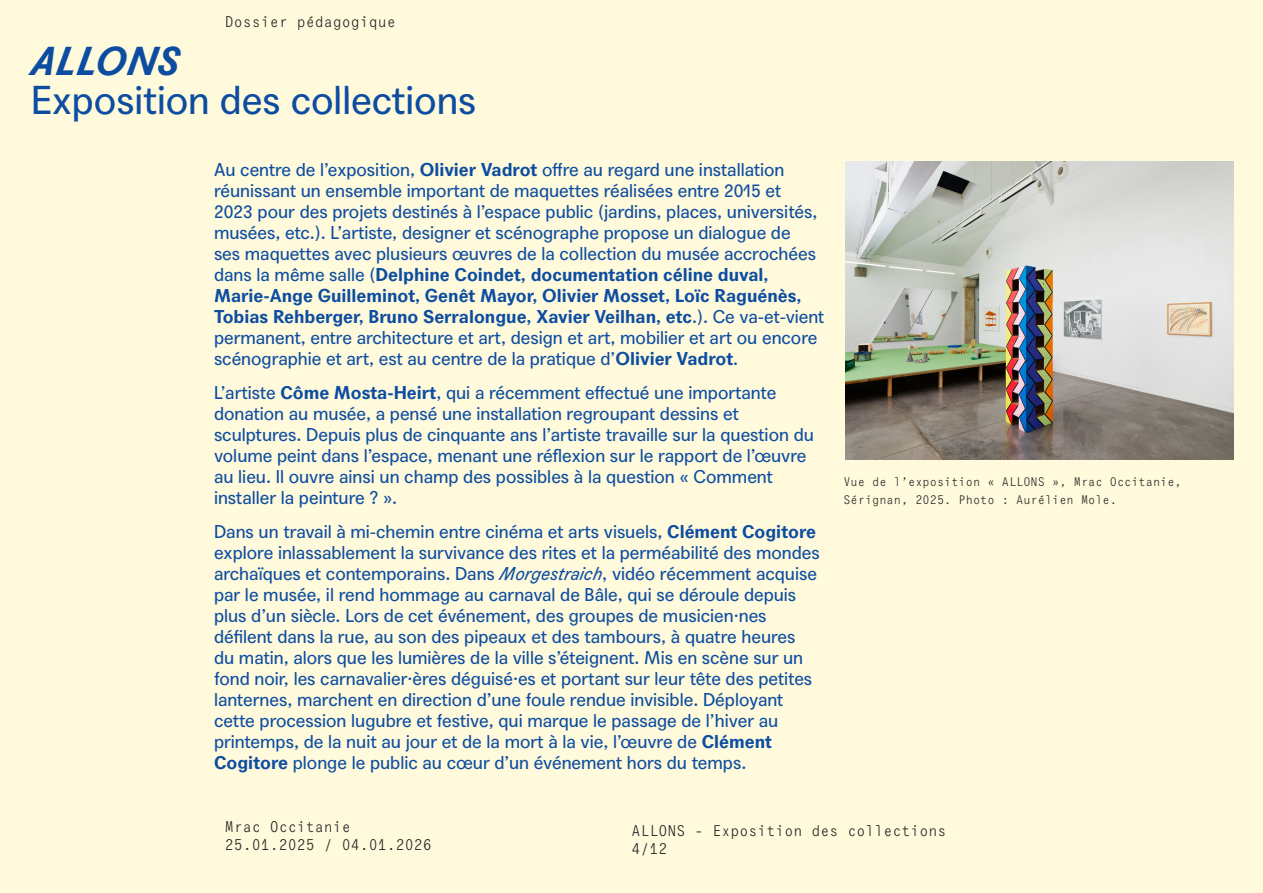
<style>
.page{position:relative;width:1263px;height:893px;background:#fffadc}
.page>*{position:absolute;margin:0;border:0;box-sizing:border-box;transform-origin:0 0}
.Titre{font:39px/39px "Agipo";color:#0d4da1}
.Introduction__Texte_1er_paragraphe{font:18px/21px "Agipo";color:#0d4da1}
.t1{font:15px/18px "Agipo Mono";color:#231f20}
.Paratexte__Légendes{font:12px/18px "Agipo Mono";color:#231f20}
.s1{font-weight:700;font-style:italic}
.s2{font-weight:700}
.s3{font-style:italic}
</style>
<div class="page">
<img style="left:845px;top:162px;width:389px;height:297px">
<p class="t1" style="left:225px;top:11px;width:172px">Dossier pédagogique</p>
<p class="Titre" style="left:31px;top:38px;width:446px"><span class="s1">ALLONS<br></span>Exposition des collections</p>
<p class="Introduction__Texte_1er_paragraphe" style="left:214px;top:158px;width:612px">Au centre de l’exposition, <span class="s2">Olivier Vadrot</span> offre au regard une installation réunissant un ensemble important de maquettes réalisées entre 2015 et 2023 pour des projets destinés à l’espace public (jardins, places, universités, musées, etc.). L’artiste, designer et scénographe propose un dialogue de<br>ses maquettes avec plusieurs œuvres de la collection du musée accrochées dans la même salle (<span class="s2">Delphine Coindet, documentation céline duval, Marie-Ange Guilleminot, Genêt Mayor, Olivier Mosset, Loïc Raguénès, Tobias Rehberger, Bruno Serralongue, Xavier Veilhan, etc</span>.). Ce va-et-vient permanent, entre architecture et art, design et art, mobilier et art ou encore scénographie et art, est au centre de la pratique d’<span class="s2">Olivier Vadrot</span>.</p>
<p class="Introduction__Texte_1er_paragraphe" style="left:214px;top:380px;width:601px">L’artiste <span class="s2">Côme Mosta-Heirt</span>, qui a récemment effectué une importante donation au musée, a pensé une installation regroupant dessins et sculptures. Depuis plus de cinquante ans l’artiste travaille sur la question du volume peint dans l’espace, menant une réflexion sur le rapport de l’œuvre au lieu. Il ouvre ainsi un champ des possibles à la question « Comment installer la peinture ? ».</p>
<p class="Introduction__Texte_1er_paragraphe" style="left:214px;top:519px;width:607px">Dans un travail à mi-chemin entre cinéma et arts visuels, <span class="s2">Clément Cogitore </span>explore inlassablement la survivance des rites et la perméabilité des mondes archaïques et contemporains. Dans <span class="s3">Morgestraich</span>, vidéo récemment acquise par le musée, il rend hommage au carnaval de Bâle, qui se déroule depuis plus d’un siècle. Lors de cet événement, des groupes de musicien·nes défilent dans la rue, au son des pipeaux et des tambours, à quatre heures du matin, alors que les lumières de la ville s’éteignent. Mis en scène sur un fond noir, les carnavalier·ères déguisé·es et portant sur leur tête des petites lanternes, marchent en direction d’une foule rendue invisible. Déployant cette procession lugubre et festive, qui marque le passage de l’hiver au printemps, de la nuit au jour et de la mort à la vie, l’œuvre de <span class="s2">Clément Cogitore</span> plonge le public au cœur d’un événement hors du temps.</p>
<p class="Paratexte__Légendes" style="left:843px;top:472px;width:340px">Vue de l’exposition « ALLONS », Mrac Occitanie,<br>Sérignan, 2025. Photo : Aurélien Mole.</p>
<p class="t1" style="left:225px;top:817px;width:209px">Mrac Occitanie<br>25.01.2025 / 04.01.2026</p>
<p class="t1" style="left:631px;top:820px;width:317px">ALLONS - Exposition des collections<br>4/12</p>
</div>
